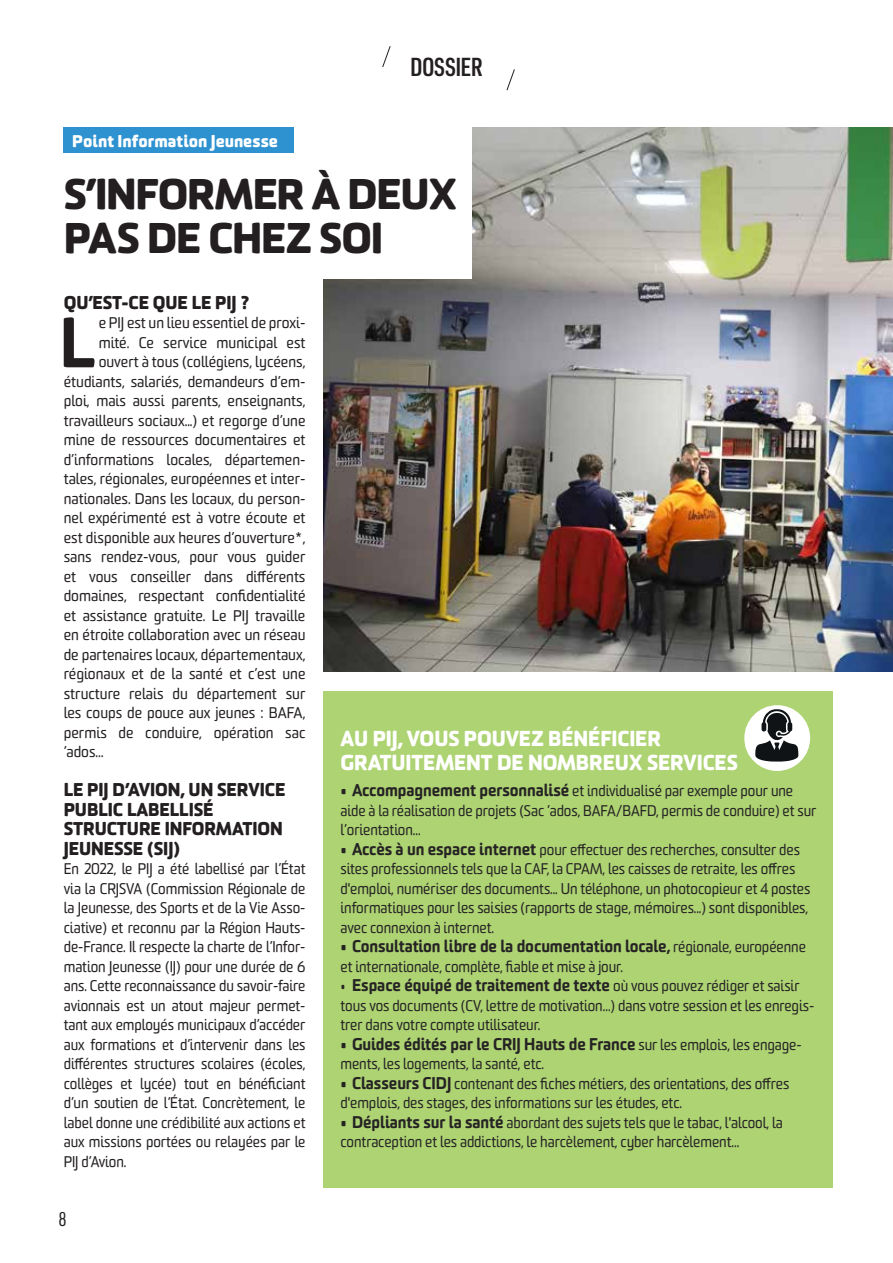
<style>
.page{position:relative;width:893px;height:1263px;background:#fff}
.page>*{position:absolute;margin:0;border:0;box-sizing:border-box;transform-origin:0 0}
.t1{font:900 68.4px "Sommet Rounded";color:#231f20}
.t2{font:800 41.7px/43.5px "Sommet Rounded";letter-spacing:-.03em;color:#231f20}
.t3{font:800 36px/37.5px "Sommet Rounded";letter-spacing:-.03em;color:#231f20}
.t4{font:600 25.5px "URWDIN Cond";letter-spacing:-.025em;color:#231f20}
.t5{font:800 21px/24px "Sommet Rounded";letter-spacing:-.005em;color:#fff;scale:.96 1}
.t6{font:19.5px "URWDIN Cond";color:#231f20}
.t7{font:800 18px/19.5px "Sommet Rounded";letter-spacing:-.005em;color:#231f20;scale:.96 1}
.t8{font:900 16.5px "Sommet Rounded";letter-spacing:-.005em;color:#262324;scale:.96 1}
.t9{font:800 16.5px "Sommet Rounded";color:#fff}
.t10{font:15px/19.5px "Sommet Rounded";letter-spacing:-.005em;color:#262324;scale:.96 1}
.t11{font:15px "Sommet Rounded";color:#231f20}
.t12{font:15px/19.5px "Sommet Rounded";color:#231f20;text-align:justify;scale:.96 1}
.s1{font-weight:900;font-size:16.5px}
.s2{font-weight:400;font-size:15px}
</style>
<div class="page">
<div style="left:64px;top:128px;width:230px;height:25px;background:#2e92d0"></div>
<img style="left:323px;top:128px;width:570px;height:544px">
<svg style="left:382px;top:46px;width:9px;height:21px"></svg>
<svg style="left:506px;top:69px;width:9px;height:22px"></svg>
<div style="left:323px;top:691px;width:510px;height:496px;background:#add373"></div>
<div style="left:744px;top:705px;width:66px;height:66px;background:#fff;border-radius:50%"></div>
<svg style="left:744px;top:709px;width:55px;height:53px"></svg>
<div style="left:64px;top:162px;width:408px;height:117px;background:#fff"></div>
<div style="left:314px;top:121px;width:158px;height:41px;background:#fff"></div>
<h3 class="t4" style="left:410px;top:50px;width:74px">DOSSIER</h3>
<p class="t9" style="left:72px;top:130px;width:207px">Point Information Jeunesse</p>
<h3 class="t3" style="left:64px;top:160px;width:210px">S’INFORMER<br>À DEUX PAS<br>DE CHEZ SOI</h3>
<p class="t7" style="left:64px;top:292px;width:196px">QU’EST-CE QUE LE PIJ ?</p>
<h1 class="t1" style="left:59px;top:298px;width:37px">L</h1>
<p class="t11" style="left:99px;top:314px;width:208px">e PIJ est un lieu essentiel de proxi-</p>
<h2 class="t2" style="left:64px;top:171px;width:395px">S’INFORMER À DEUX<br>PAS DE CHEZ SOI</h2>
<p class="t11" style="left:99px;top:333px;width:208px">mité. Ce service municipal est</p>
<p class="t11" style="left:99px;top:353px;width:208px">ouvert à tous (collégiens, lycéens,</p>
<p class="t11" style="left:64px;top:372px;width:243px">étudiants, salariés, demandeurs d’em-</p>
<p class="t11" style="left:64px;top:392px;width:243px">ploi, mais aussi parents, enseignants,</p>
<p class="t11" style="left:64px;top:411px;width:243px">travailleurs sociaux...) et regorge d’une</p>
<p class="t11" style="left:64px;top:431px;width:243px">mine de ressources documentaires et</p>
<p class="t11" style="left:64px;top:450px;width:243px">d’informations locales, départemen-</p>
<p class="t11" style="left:64px;top:470px;width:243px">tales, régionales, européennes et inter-</p>
<p class="t11" style="left:64px;top:489px;width:243px">nationales. Dans les locaux, du person-</p>
<p class="t11" style="left:64px;top:509px;width:243px">nel expérimenté est à votre écoute et</p>
<p class="t11" style="left:64px;top:528px;width:243px">est disponible aux heures d’ouverture*,</p>
<p class="t11" style="left:64px;top:548px;width:243px">sans rendez-vous, pour vous guider</p>
<p class="t11" style="left:64px;top:567px;width:243px">et vous conseiller dans différents</p>
<p class="t11" style="left:64px;top:587px;width:243px">domaines, respectant confidentialité</p>
<p class="t11" style="left:64px;top:606px;width:243px">et assistance gratuite. Le PIJ travaille</p>
<p class="t11" style="left:64px;top:626px;width:243px">en étroite collaboration avec un réseau</p>
<p class="t11" style="left:64px;top:645px;width:243px">de partenaires locaux, départementaux,</p>
<p class="t11" style="left:64px;top:665px;width:243px">régionaux et de la santé et c’est une</p>
<p class="t11" style="left:64px;top:684px;width:243px">structure relais du département sur</p>
<p class="t11" style="left:64px;top:704px;width:243px">les coups de pouce aux jeunes : BAFA,</p>
<p class="t11" style="left:64px;top:723px;width:243px">permis de conduire, opération sac</p>
<p class="t11" style="left:64px;top:743px;width:42px">’ados…</p>
<p class="t7" style="left:64px;top:779px;width:232px">LE PIJ D’AVION, UN SERVICE<br>PUBLIC LABELLISÉ<br>STRUCTURE INFORMATION<br>JEUNESSE (SIJ)</p>
<p class="t12" style="left:64px;top:859px;width:253px">En 2022, le PIJ a été labellisé par l’État via la CRJSVA (Commission Régionale de la Jeunesse, des Sports et de la Vie Asso&shy;ciative) et reconnu par la Région Hauts&shy;de-France. Il respecte la charte de l’Infor&shy;mation Jeunesse (IJ) pour une durée de 6 ans. Cette reconnaissance du savoir-faire avionnais est un atout majeur permet&shy;tant aux employés municipaux d’accéder aux formations et d’intervenir dans les différentes structures scolaires (écoles, collèges et lycée) tout en bénéficiant d’un soutien de l’État. Concrètement, le label donne une crédibilité aux actions et aux missions portées ou relayées par le PIJ d’Avion.</p>
<h3 class="t5" style="left:340px;top:725px;width:415px">AU PIJ, VOUS POUVEZ BÉNÉFICIER<br>GRATUITEMENT DE NOMBREUX SERVICES</h3>
<p class="t10" style="left:340px;top:781px;width:497px"><span class="s1">• Accompagnement personnalisé</span> et individualisé par exemple pour une aide à la réalisation de projets (Sac ’ados, BAFA/BAFD, permis de conduire) et sur l’orientation…</p>
<p class="t10" style="left:340px;top:840px;width:491px"><span class="s1">• Accès à un espace internet</span> pour effectuer des recherches, consulter des sites professionnels tels que la CAF, la CPAM, les caisses de retraite, les offres d'emploi, numériser des documents... Un téléphone, un photocopieur et 4 postes informatiques pour les saisies (rapports de stage, mémoires...) sont disponibles, avec connexion à internet.</p>
<p class="t8" style="left:340px;top:936px;width:486px">• Consultation libre de la documentation locale, <span class="s2">régionale, européenne</span></p>
<p class="t10" style="left:340px;top:957px;width:296px">et internationale, complète, fiable et mise à jour.</p>
<p class="t8" style="left:340px;top:975px;width:480px"><span class="s2">•</span> Espace équipé de traitement de texte <span class="s2">où vous pouvez rédiger et saisir</span></p>
<p class="t10" style="left:340px;top:996px;width:495px">tous vos documents (CV, lettre de motivation…) dans votre session et les enregis&shy;trer dans votre compte utilisateur.</p>
<p class="t8" style="left:340px;top:1033px;width:482px">• Guides édités par le CRIJ Hauts de France <span class="s2">sur les emplois, les engage-</span></p>
<p class="t10" style="left:340px;top:1054px;width:214px">ments, les logements, la santé, etc.</p>
<p class="t10" style="left:340px;top:1074px;width:469px"><span class="s1">• Classeurs CIDJ</span> contenant des fiches métiers, des orientations, des offres d'emplois, des stages, des informations sur les études, etc.</p>
<p class="t10" style="left:340px;top:1113px;width:462px"><span class="s1">• Dépliants sur la santé</span> abordant des sujets tels que le tabac, l'alcool, la contraception et les addictions, le harcèlement, cyber harcèlement…</p>
<h3 class="t6" style="left:59px;top:1206px;width:10px">8</h3>
</div>
